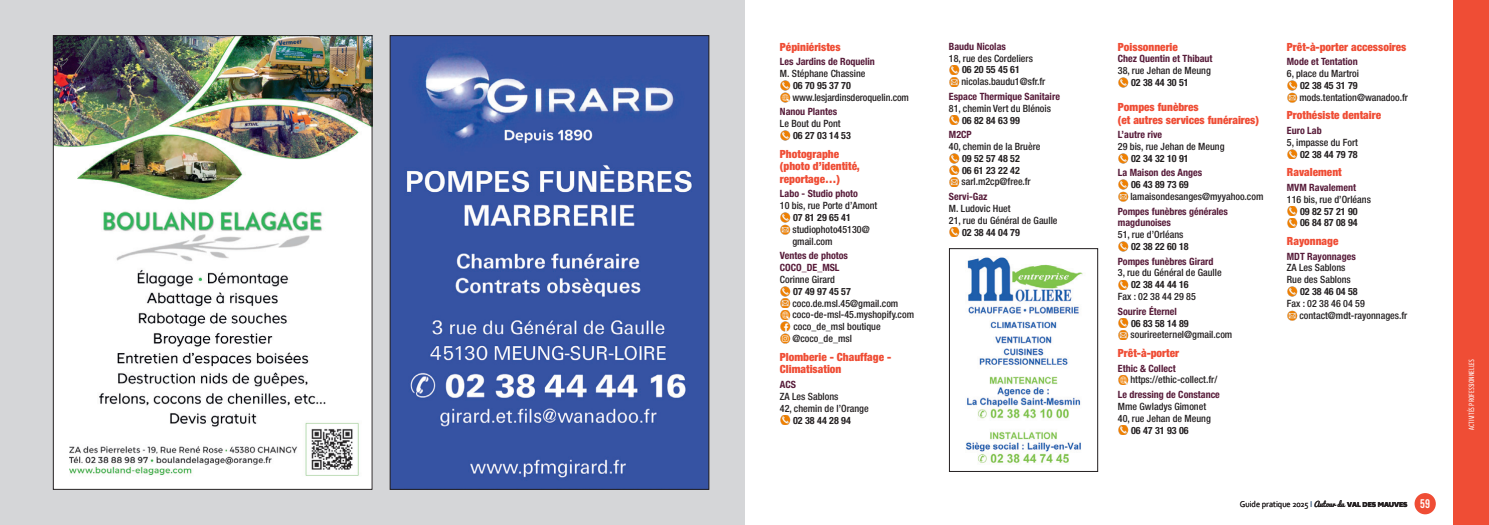
<style>
.page{position:relative;width:1489px;height:525px;background:#fff}
.page>*{position:absolute;margin:0;border:0;box-sizing:border-box;transform-origin:0 0}
.t1{font:12.5px "Bebas Kai";color:#fff;scale:.95 1}
.t2{font:900 condensed 11.25px "Helvetica Neue LT Std";color:#ef4d35}
.t3{font:500 condensed 10px "Helvetica Neue LT Std";color:#231f20}
.t4{font:700 condensed 10px/11.9px "Helvetica Neue LT Std";color:#561a38}
.t5{font:700 condensed 10px "Helvetica Neue LT Std";color:#231f20}
.t6{font:8.75px "Corbel";color:#231f20;scale:.95 1}
.t7{font:7.5px "Casto Condensed";color:#fff}
.s1{font-weight:700;color:#738ba4}
.s2{font-family:"Pacifico";font-size:7.5px}
.s3{font-family:"Casto";font-weight:900;font-size:7.5px}
</style>
<div class="page">
<div style="left:1453px;top:0;width:35px;height:524px;background:#ef4d35"></div>
<div style="left:1414px;top:493px;width:21px;height:21px;background:#ef4d35;border-radius:50%"></div>
<div style="left:0;top:0;width:744px;height:524px;background:#d5d6d8"></div>
<svg style="left:780px;top:80px;width:10px;height:22px"></svg>
<svg style="left:780px;top:130px;width:10px;height:10px"></svg>
<svg style="left:780px;top:212px;width:10px;height:22px"></svg>
<svg style="left:780px;top:286px;width:10px;height:57px"></svg>
<svg style="left:780px;top:415px;width:10px;height:9px"></svg>
<svg style="left:949px;top:65px;width:10px;height:22px"></svg>
<svg style="left:949px;top:115px;width:10px;height:10px"></svg>
<svg style="left:949px;top:153px;width:10px;height:34px"></svg>
<svg style="left:949px;top:227px;width:10px;height:10px"></svg>
<svg style="left:1118px;top:78px;width:10px;height:10px"></svg>
<svg style="left:1118px;top:154px;width:10px;height:9px"></svg>
<svg style="left:1118px;top:180px;width:10px;height:21px"></svg>
<svg style="left:1118px;top:242px;width:10px;height:9px"></svg>
<svg style="left:1118px;top:280px;width:10px;height:9px"></svg>
<svg style="left:1118px;top:318px;width:10px;height:21px"></svg>
<svg style="left:1118px;top:375px;width:10px;height:9px"></svg>
<svg style="left:1118px;top:425px;width:10px;height:9px"></svg>
<svg style="left:1287px;top:80px;width:10px;height:22px"></svg>
<svg style="left:1287px;top:149px;width:10px;height:10px"></svg>
<svg style="left:1287px;top:206px;width:10px;height:22px"></svg>
<svg style="left:1287px;top:287px;width:10px;height:9px"></svg>
<svg style="left:1287px;top:310px;width:10px;height:10px"></svg>
<img style="left:966px;top:257px;width:117px;height:206px">
<div style="left:949px;top:248px;width:148px;height:223px;border:1px solid #231f20"></div>
<img style="left:392px;top:37px;width:315px;height:450px">
<div style="left:390px;top:35px;width:319px;height:454px;border:1px solid #231f20"></div>
<img style="left:55px;top:37px;width:315px;height:450px">
<div style="left:53px;top:35px;width:319px;height:454px;border:1px solid #231f20"></div>
<p class="t2" style="left:780px;top:40px;width:62px">Pépiniéristes</p>
<p class="t4" style="left:780px;top:55px;width:96px">Les Jardins de Roquelin</p>
<p class="t3" style="left:780px;top:67px;width:87px">M. Stéphane Chassine</p>
<p class="t5" style="left:793px;top:79px;width:59px">06 70 95 37 70</p>
<p class="t3" style="left:792px;top:91px;width:118px">www.lesjardinsderoquelin.com</p>
<p class="t4" style="left:780px;top:105px;width:59px">Nanou Plantes</p>
<p class="t3" style="left:780px;top:117px;width:62px">Le Bout du Pont</p>
<p class="t5" style="left:793px;top:129px;width:59px">06 27 03 14 53</p>
<p class="t2" style="left:780px;top:146px;width:61px">Photographe</p>
<p class="t2" style="left:780px;top:159px;width:81px">(photo d’identité,</p>
<p class="t2" style="left:780px;top:171px;width:62px">reportage…)</p>
<p class="t4" style="left:780px;top:187px;width:80px">Labo - Studio photo</p>
<p class="t3" style="left:780px;top:199px;width:99px">10 bis, rue Porte d’Amont</p>
<p class="t5" style="left:793px;top:211px;width:59px">07 81 29 65 41</p>
<p class="t3" style="left:792px;top:223px;width:79px">studiophoto45130@</p>
<p class="t3" style="left:792px;top:235px;width:42px">gmail.com</p>
<p class="t4" style="left:780px;top:249px;width:70px">Ventes de photos</p>
<p class="t4" style="left:780px;top:261px;width:61px">COCO_DE_MSL</p>
<p class="t3" style="left:780px;top:273px;width:57px">Corinne Girard</p>
<p class="t5" style="left:793px;top:285px;width:59px">07 49 97 45 57</p>
<p class="t3" style="left:792px;top:297px;width:107px">coco.de.msl.45@gmail.com</p>
<p class="t3" style="left:792px;top:309px;width:123px">coco-de-msl-45.myshopify.com</p>
<p class="t3" style="left:793px;top:320px;width:89px">coco_de_msl boutique</p>
<p class="t3" style="left:792px;top:332px;width:61px">@coco_de_msl</p>
<p class="t2" style="left:780px;top:350px;width:113px">Plomberie - Chauffage -</p>
<p class="t2" style="left:780px;top:362px;width:63px">Climatisation</p>
<p class="t4" style="left:780px;top:378px;width:18px">ACS</p>
<p class="t3" style="left:780px;top:390px;width:60px">ZA Les Sablons</p>
<p class="t3" style="left:780px;top:402px;width:90px">42, chemin de l’Orange</p>
<p class="t5" style="left:793px;top:413px;width:59px">02 38 44 28 94</p>
<p class="t4" style="left:948px;top:40px;width:58px">Baudu Nicolas</p>
<p class="t3" style="left:948px;top:52px;width:85px">18, rue des Cordeliers</p>
<p class="t5" style="left:962px;top:64px;width:59px">06 20 55 45 61</p>
<p class="t3" style="left:961px;top:76px;width:85px">nicolas.baudu1@sfr.fr</p>
<p class="t4" style="left:948px;top:90px;width:113px">Espace Thermique Sanitaire</p>
<p class="t3" style="left:948px;top:102px;width:104px">81, chemin Vert du Blénois</p>
<p class="t5" style="left:962px;top:114px;width:59px">06 82 84 63 99</p>
<p class="t4" style="left:948px;top:128px;width:24px">M2CP</p>
<p class="t3" style="left:948px;top:140px;width:93px">40, chemin de la Bruère</p>
<p class="t5" style="left:962px;top:152px;width:59px">09 52 57 48 52</p>
<p class="t5" style="left:962px;top:164px;width:59px">06 61 23 22 42</p>
<p class="t3" style="left:961px;top:176px;width:71px">sarl.m2cp@free.fr</p>
<p class="t4" style="left:948px;top:190px;width:40px">Servi-Gaz</p>
<p class="t3" style="left:948px;top:202px;width:63px">M. Ludovic Huet</p>
<p class="t3" style="left:948px;top:214px;width:110px">21, rue du Général de Gaulle</p>
<p class="t5" style="left:962px;top:226px;width:59px">02 38 44 04 79</p>
<p class="t2" style="left:1117px;top:40px;width:61px">Poissonnerie</p>
<p class="t4" style="left:1117px;top:53px;width:96px">Chez Quentin et Thibaut</p>
<p class="t3" style="left:1117px;top:65px;width:94px">38, rue Jehan de Meung</p>
<p class="t5" style="left:1131px;top:77px;width:59px">02 38 44 30 51</p>
<p class="t2" style="left:1117px;top:100px;width:82px">Pompes funèbres</p>
<p class="t2" style="left:1117px;top:113px;width:143px">(et autres services funéraires)</p>
<p class="t4" style="left:1117px;top:128px;width:46px">L’autre rive</p>
<p class="t3" style="left:1117px;top:140px;width:108px">29 bis, rue Jehan de Meung</p>
<p class="t5" style="left:1131px;top:152px;width:59px">02 34 32 10 91</p>
<p class="t4" style="left:1117px;top:167px;width:86px">La Maison des Anges</p>
<p class="t5" style="left:1131px;top:178px;width:59px">06 43 89 73 69</p>
<p class="t3" style="left:1130px;top:190px;width:134px">lamaisondesanges@myyahoo.com</p>
<p class="t4" style="left:1117px;top:205px;width:112px">Pompes funèbres générales magdunoises</p>
<p class="t3" style="left:1117px;top:229px;width:67px">51, rue d’Orléans</p>
<p class="t5" style="left:1131px;top:240px;width:59px">02 38 22 60 18</p>
<p class="t4" style="left:1117px;top:255px;width:97px">Pompes funèbres Girard</p>
<p class="t3" style="left:1117px;top:267px;width:105px">3, rue du Général de Gaulle</p>
<p class="t5" style="left:1131px;top:278px;width:59px">02 38 44 44 16</p>
<p class="t3" style="left:1117px;top:290px;width:79px">Fax : 02 38 44 29 85</p>
<p class="t4" style="left:1117px;top:305px;width:60px">Sourire Éternel</p>
<p class="t5" style="left:1131px;top:317px;width:59px">06 83 58 14 89</p>
<p class="t3" style="left:1130px;top:329px;width:103px">sourireeternel@gmail.com</p>
<p class="t2" style="left:1117px;top:346px;width:63px">Prêt-à-porter</p>
<p class="t4" style="left:1117px;top:362px;width:59px">Ethic &amp; Collect</p>
<p class="t3" style="left:1130px;top:374px;width:88px">https://ethic-collect.fr/</p>
<p class="t4" style="left:1117px;top:388px;width:103px">Le dressing de Constance</p>
<p class="t3" style="left:1117px;top:400px;width:90px">Mme Gwladys Gimonet</p>
<p class="t3" style="left:1117px;top:412px;width:94px">40, rue Jehan de Meung</p>
<p class="t5" style="left:1131px;top:423px;width:59px">06 47 31 93 06</p>
<p class="t2" style="left:1286px;top:40px;width:121px">Prêt-à-porter accessoires</p>
<p class="t4" style="left:1286px;top:55px;width:72px">Mode et Tentation</p>
<p class="t3" style="left:1286px;top:67px;width:74px">6, place du Martroi</p>
<p class="t5" style="left:1299px;top:79px;width:59px">02 38 45 31 79</p>
<p class="t3" style="left:1299px;top:91px;width:110px">mods.tentation@wanadoo.fr</p>
<p class="t2" style="left:1286px;top:108px;width:96px">Prothésiste dentaire</p>
<p class="t4" style="left:1286px;top:124px;width:36px">Euro Lab</p>
<p class="t3" style="left:1286px;top:136px;width:73px">5, impasse du Fort</p>
<p class="t5" style="left:1299px;top:148px;width:59px">02 38 44 79 78</p>
<p class="t2" style="left:1286px;top:165px;width:56px">Ravalement</p>
<p class="t4" style="left:1286px;top:181px;width:71px">MVM Ravalement</p>
<p class="t3" style="left:1286px;top:193px;width:85px">116 bis, rue d’Orléans</p>
<p class="t5" style="left:1299px;top:205px;width:59px">09 82 57 21 90</p>
<p class="t5" style="left:1299px;top:217px;width:59px">06 84 87 08 94</p>
<p class="t2" style="left:1286px;top:234px;width:53px">Rayonnage</p>
<p class="t4" style="left:1286px;top:250px;width:70px">MDT Rayonnages</p>
<p class="t3" style="left:1286px;top:262px;width:60px">ZA Les Sablons</p>
<p class="t3" style="left:1286px;top:274px;width:65px">Rue des Sablons</p>
<p class="t5" style="left:1299px;top:285px;width:59px">02 38 46 04 58</p>
<p class="t3" style="left:1286px;top:297px;width:79px">Fax : 02 38 46 04 59</p>
<p class="t3" style="left:1299px;top:309px;width:109px">contact@mdt-rayonnages.fr</p>
<p class="t6" style="left:1239px;top:498px;width:178px">Guide pratique 2025 <span class="s1">I</span> <span class="s2">Autour du</span> <span class="s3">VAL DES MAUVES</span></p>
<p class="t1" style="left:1420px;top:497px;width:12px">59</p>
<p class="t7" style="left:1466px;top:429px;width:72px;rotate:-90deg">ACTIVITÉS PROFESSIONNELLES</p>
</div>
